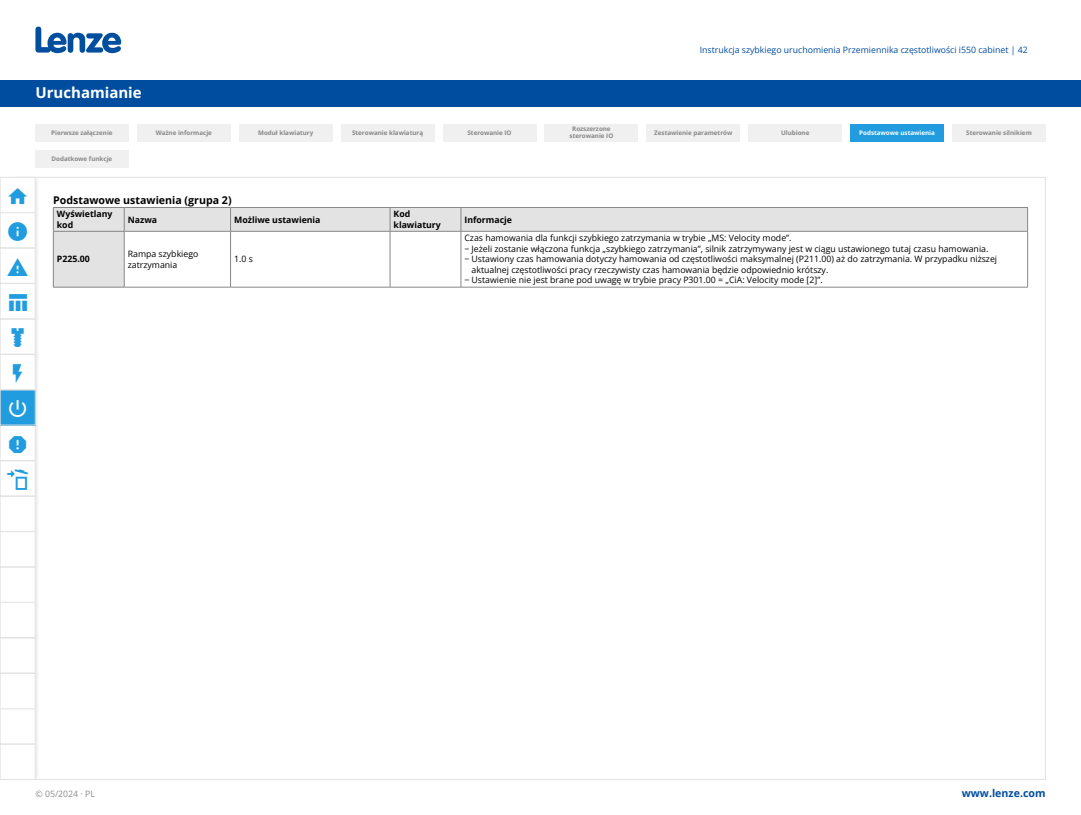
<style>
.page{position:relative;width:1081px;height:815px;background:#fff}
.page>*{position:absolute;margin:0;border:0;box-sizing:border-box;transform-origin:0 0}
.t1{font:700 15px "Open Sans";color:#fff}
.t2{font:700 10.62px "Open Sans";color:#000}
.t3{font:700 10.62px "Open Sans";color:#004da0}
.t4{font:8.75px/10.5px "Open Sans";color:#000}
.t5{font:8.75px "Open Sans";color:#004da0}
.t6{font:700 8.75px/10.5px "Open Sans";color:#000}
.t7{font:8.75px "Open Sans";color:#8c8c8c}
.t8{font:700 6.25px/6.9px "Open Sans";color:#878787;text-align:center}
.t9{font:700 6.25px "Open Sans";color:#fff}
</style>
<div class="page">
<div style="left:26px;top:175px;width:13px;height:607px;background:#ececec"></div>
<div style="left:0;top:80px;width:1081px;height:26px;background:#004da0"></div>
<svg style="left:35px;top:27px;width:86px;height:26px"></svg>
<div style="left:54px;top:208px;width:973px;height:79px;background:#e3e3e3"></div>
<svg style="left:125px;top:232px;width:902px;height:55px"></svg>
<svg style="left:230px;top:208px;width:1px;height:23px"></svg>
<svg style="left:390px;top:208px;width:1px;height:23px"></svg>
<svg style="left:461px;top:208px;width:1px;height:23px"></svg>
<hr style="left:230px;top:231px;width:1px;height:56px;background:#878787">
<hr style="left:390px;top:231px;width:1px;height:56px;background:#878787">
<hr style="left:461px;top:231px;width:1px;height:56px;background:#878787">
<hr style="left:1027px;top:231px;width:1px;height:56px;background:#878787">
<hr style="left:124px;top:287px;width:107px;height:1px;background:#878787">
<hr style="left:231px;top:287px;width:159px;height:1px;background:#878787">
<hr style="left:390px;top:287px;width:71px;height:1px;background:#878787">
<hr style="left:461px;top:287px;width:567px;height:1px;background:#878787">
<svg style="left:124px;top:208px;width:1px;height:23px"></svg>
<hr style="left:53px;top:231px;width:1px;height:56px;background:#878787">
<hr style="left:124px;top:231px;width:1px;height:56px;background:#878787">
<hr style="left:53px;top:287px;width:71px;height:1px;background:#878787">
<hr style="left:53px;top:207px;width:71px;height:1px;background:#878787">
<svg style="left:53px;top:208px;width:1px;height:23px"></svg>
<hr style="left:124px;top:207px;width:107px;height:1px;background:#878787">
<hr style="left:231px;top:207px;width:159px;height:1px;background:#878787">
<hr style="left:390px;top:207px;width:71px;height:1px;background:#878787">
<hr style="left:461px;top:207px;width:567px;height:1px;background:#878787">
<svg style="left:1027px;top:208px;width:1px;height:23px"></svg>
<hr style="left:53px;top:231px;width:71px;height:1px;background:#878787">
<hr style="left:124px;top:231px;width:107px;height:1px;background:#878787">
<hr style="left:231px;top:231px;width:159px;height:1px;background:#878787">
<hr style="left:390px;top:231px;width:71px;height:1px;background:#878787">
<hr style="left:461px;top:231px;width:567px;height:1px;background:#878787">
<div style="left:0;top:177px;width:35px;height:36px;border:1px solid #e1e1e1"></div>
<div style="left:0;top:602px;width:35px;height:36px;border:1px solid #e1e1e1"></div>
<div style="left:0;top:638px;width:35px;height:35px;border:1px solid #e1e1e1"></div>
<div style="left:0;top:496px;width:35px;height:35px;border:1px solid #e1e1e1"></div>
<div style="left:0;top:567px;width:35px;height:35px;border:1px solid #e1e1e1"></div>
<div style="left:0;top:531px;width:35px;height:36px;border:1px solid #e1e1e1"></div>
<div style="left:0;top:319px;width:35px;height:35px;border:1px solid #e1e1e1"></div>
<div style="left:0;top:213px;width:35px;height:35px;border:1px solid #e1e1e1"></div>
<div style="left:0;top:673px;width:35px;height:36px;border:1px solid #e1e1e1"></div>
<div style="left:0;top:709px;width:35px;height:35px;border:1px solid #e1e1e1"></div>
<div style="left:0;top:744px;width:35px;height:36px;border:1px solid #e1e1e1"></div>
<div style="left:0;top:461px;width:35px;height:35px;border:1px solid #e1e1e1"></div>
<div style="left:0;top:425px;width:35px;height:36px;border:1px solid #e1e1e1"></div>
<div style="left:0;top:390px;width:35px;height:35px;background:#209cdf"></div>
<div style="left:0;top:354px;width:35px;height:36px;border:1px solid #e1e1e1"></div>
<div style="left:0;top:248px;width:35px;height:35px;border:1px solid #e1e1e1"></div>
<div style="left:0;top:283px;width:35px;height:36px;border:1px solid #e1e1e1"></div>
<div style="left:137px;top:124px;width:93px;height:18px;background:#f0f0f0"></div>
<div style="left:35px;top:151px;width:93px;height:17px;background:#f0f0f0"></div>
<div style="left:545px;top:124px;width:93px;height:18px;background:#f0f0f0"></div>
<div style="left:341px;top:124px;width:93px;height:18px;background:#f0f0f0"></div>
<div style="left:749px;top:124px;width:93px;height:18px;background:#f0f0f0"></div>
<div style="left:35px;top:124px;width:93px;height:18px;background:#f0f0f0"></div>
<div style="left:239px;top:124px;width:93px;height:18px;background:#f0f0f0"></div>
<div style="left:647px;top:124px;width:93px;height:18px;background:#f0f0f0"></div>
<div style="left:443px;top:124px;width:93px;height:18px;background:#f0f0f0"></div>
<div style="left:850px;top:124px;width:93px;height:18px;background:#209cdf"></div>
<div style="left:952px;top:124px;width:93px;height:18px;background:#f0f0f0"></div>
<svg style="left:7px;top:178px;width:28px;height:601px"></svg>
<h1 class="t1" style="left:35px;top:82px;width:108px">Uruchamianie</h1>
<p class="t5" style="left:700px;top:44px;width:330px">Instrukcja szybkiego uruchomienia Przemiennika częstotliwości i550 cabinet | 42</p>
<p class="t8" style="left:569px;top:125px;width:45px">Rozszerzone sterowanie IO</p>
<p class="t8" style="left:51px;top:129px;width:63px">Pierwsze załączenie</p>
<p class="t8" style="left:258px;top:129px;width:57px">Moduł klawiatury</p>
<p class="t8" style="left:352px;top:129px;width:73px">Sterowanie klawiaturą</p>
<p class="t8" style="left:467px;top:129px;width:46px">Sterowanie IO</p>
<p class="t8" style="left:654px;top:129px;width:80px">Zestawienie parametrów</p>
<p class="t8" style="left:781px;top:129px;width:30px">Ulubione</p>
<p class="t9" style="left:859px;top:128px;width:77px">Podstawowe ustawienia</p>
<p class="t8" style="left:966px;top:129px;width:67px">Sterowanie silnikiem</p>
<p class="t8" style="left:156px;top:129px;width:58px">Ważne informacje</p>
<p class="t8" style="left:52px;top:155px;width:62px">Dodatkowe funkcje</p>
<p class="t2" style="left:53px;top:192px;width:180px">Podstawowe ustawienia (grupa 2)</p>
<p class="t6" style="left:57px;top:209px;width:57px">Wyświetlany kod</p>
<p class="t6" style="left:128px;top:214px;width:31px">Nazwa</p>
<p class="t6" style="left:234px;top:214px;width:88px">Możliwe ustawienia</p>
<p class="t6" style="left:393px;top:209px;width:49px">Kod klawiatury</p>
<p class="t6" style="left:464px;top:214px;width:49px">Informacje</p>
<p class="t6" style="left:57px;top:254px;width:35px">P225.00</p>
<p class="t4" style="left:128px;top:248px;width:72px">Rampa szybkiego zatrzymania</p>
<p class="t4" style="left:234px;top:254px;width:20px">1.0 s</p>
<p class="t4" style="left:464px;top:233px;width:329px">Czas hamowania dla funkcji szybkiego zatrzymania w trybie „MS: Velocity mode”.</p>
<p class="t4" style="left:464px;top:243px;width:525px">− Jeżeli zostanie włączona funkcja „szybkiego zatrzymania”, silnik zatrzymywany jest w ciągu ustawionego tutaj czasu hamowania.</p>
<p class="t4" style="left:464px;top:254px;width:534px">− Ustawiony czas hamowania dotyczy hamowania od częstotliwości maksymalnej (P211.00) aż do zatrzymania. W przypadku niższej</p>
<p class="t4" style="left:471px;top:264px;width:358px">aktualnej częstotliwości pracy rzeczywisty czas hamowania będzie odpowiednio krótszy.</p>
<p class="t4" style="left:464px;top:275px;width:360px">− Ustawienie nie jest brane pod uwagę w trybie pracy P301.00 = „CiA: Velocity mode [2]”.</p>
<p class="t7" style="left:35px;top:788px;width:61px">© 05/2024 · PL</p>
<p class="t3" style="left:961px;top:786px;width:85px">www.lenze.com</p>
</div>
